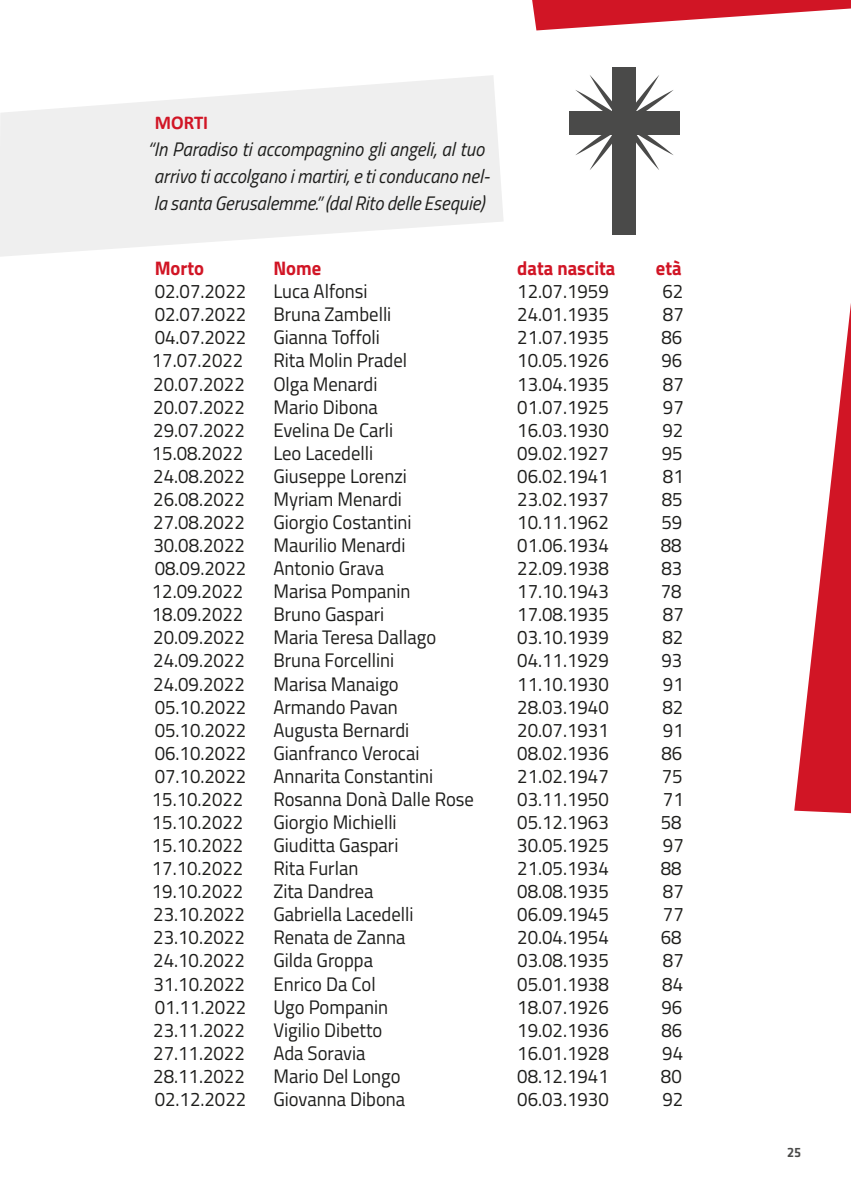
<style>
.page{position:relative;width:851px;height:1191px;background:#fff}
.page>*{position:absolute;margin:0;border:0;box-sizing:border-box;transform-origin:0 0}
.t1{font:19.6px "Titillium Web";color:#1d1d1b;scale:.95 1}
.t2{font:italic 19.6px/27px "Titillium Web";color:#1d1d1b;text-align:center;scale:.95 1}
.t3{font:700 19.6px "Titillium Web";color:#d11525;scale:.95 1}
.t4{font:700 19.6px "Calibri";color:#d11525;scale:.95 1}
.t5{font:500 14px "Klavika";color:#4a4a49}
</style>
<div class="page">
<svg style="left:0;top:75px;width:503px;height:182px;fill:#efefef"></svg>
<div style="left:613px;top:67px;width:23px;height:168px;background:#4a4a49"></div>
<div style="left:569px;top:111px;width:110px;height:23px;background:#4a4a49"></div>
<svg style="left:575px;top:75px;width:98px;height:95px"></svg>
<svg style="left:794px;top:312px;width:56px;height:501px"></svg>
<svg style="left:532px;top:0;width:318px;height:30px"></svg>
<p class="t4" style="left:155px;top:109px;width:58px">MORTI</p>
<p class="t2" style="left:147px;top:135px;width:362px">“In Paradiso ti accompagnino gli angeli, al tuo arrivo ti accolgano i martiri, e ti conducano nel&shy;la santa Gerusalemme.” (dal Rito delle Esequie)</p>
<p class="t3" style="left:155px;top:253px;width:53px">Morto</p>
<p class="t3" style="left:273px;top:253px;width:52px">Nome</p>
<p class="t3" style="left:517px;top:253px;width:105px">data nascita</p>
<p class="t3" style="left:655px;top:253px;width:29px">età</p>
<p class="t1" style="left:155px;top:277px;width:98px">02.07.2022</p>
<p class="t1" style="left:273px;top:277px;width:101px">Luca Alfonsi</p>
<p class="t1" style="left:517px;top:277px;width:98px">12.07.1959</p>
<p class="t1" style="left:662px;top:277px;width:23px">62</p>
<p class="t1" style="left:155px;top:300px;width:98px">02.07.2022</p>
<p class="t1" style="left:273px;top:300px;width:126px">Bruna Zambelli</p>
<p class="t1" style="left:517px;top:300px;width:98px">24.01.1935</p>
<p class="t1" style="left:662px;top:300px;width:23px">87</p>
<p class="t1" style="left:155px;top:323px;width:98px">04.07.2022</p>
<p class="t1" style="left:273px;top:323px;width:114px">Gianna Toffoli</p>
<p class="t1" style="left:517px;top:323px;width:98px">21.07.1935</p>
<p class="t1" style="left:661px;top:323px;width:23px">86</p>
<p class="t1" style="left:152px;top:346px;width:98px">17.07.2022</p>
<p class="t1" style="left:273px;top:346px;width:142px">Rita Molin Pradel</p>
<p class="t1" style="left:517px;top:346px;width:98px">10.05.1926</p>
<p class="t1" style="left:661px;top:346px;width:23px">96</p>
<p class="t1" style="left:153px;top:369px;width:98px">20.07.2022</p>
<p class="t1" style="left:273px;top:369px;width:111px">Olga Menardi</p>
<p class="t1" style="left:517px;top:369px;width:98px">13.04.1935</p>
<p class="t1" style="left:662px;top:369px;width:23px">87</p>
<p class="t1" style="left:153px;top:392px;width:98px">20.07.2022</p>
<p class="t1" style="left:273px;top:392px;width:111px">Mario Dibona</p>
<p class="t1" style="left:517px;top:392px;width:98px">01.07.1925</p>
<p class="t1" style="left:662px;top:392px;width:23px">97</p>
<p class="t1" style="left:153px;top:415px;width:98px">29.07.2022</p>
<p class="t1" style="left:273px;top:415px;width:128px">Evelina De Carli</p>
<p class="t1" style="left:517px;top:415px;width:98px">16.03.1930</p>
<p class="t1" style="left:662px;top:415px;width:23px">92</p>
<p class="t1" style="left:152px;top:438px;width:98px">15.08.2022</p>
<p class="t1" style="left:273px;top:438px;width:106px">Leo Lacedelli</p>
<p class="t1" style="left:517px;top:438px;width:98px">09.02.1927</p>
<p class="t1" style="left:661px;top:438px;width:23px">95</p>
<p class="t1" style="left:153px;top:461px;width:98px">24.08.2022</p>
<p class="t1" style="left:273px;top:461px;width:142px">Giuseppe Lorenzi</p>
<p class="t1" style="left:517px;top:461px;width:98px">06.02.1941</p>
<p class="t1" style="left:662px;top:461px;width:23px">81</p>
<p class="t1" style="left:153px;top:485px;width:98px">26.08.2022</p>
<p class="t1" style="left:273px;top:485px;width:137px">Myriam Menardi</p>
<p class="t1" style="left:517px;top:485px;width:98px">23.02.1937</p>
<p class="t1" style="left:661px;top:485px;width:23px">85</p>
<p class="t1" style="left:153px;top:508px;width:98px">27.08.2022</p>
<p class="t1" style="left:273px;top:508px;width:147px">Giorgio Costantini</p>
<p class="t1" style="left:517px;top:508px;width:98px">10.11.1962</p>
<p class="t1" style="left:661px;top:508px;width:23px">59</p>
<p class="t1" style="left:153px;top:531px;width:98px">30.08.2022</p>
<p class="t1" style="left:273px;top:531px;width:141px">Maurilio Menardi</p>
<p class="t1" style="left:517px;top:531px;width:98px">01.06.1934</p>
<p class="t1" style="left:660px;top:531px;width:23px">88</p>
<p class="t1" style="left:155px;top:554px;width:98px">08.09.2022</p>
<p class="t1" style="left:273px;top:554px;width:118px">Antonio Grava</p>
<p class="t1" style="left:517px;top:554px;width:98px">22.09.1938</p>
<p class="t1" style="left:661px;top:554px;width:23px">83</p>
<p class="t1" style="left:152px;top:577px;width:98px">12.09.2022</p>
<p class="t1" style="left:273px;top:577px;width:146px">Marisa Pompanin</p>
<p class="t1" style="left:517px;top:577px;width:98px">17.10.1943</p>
<p class="t1" style="left:660px;top:577px;width:23px">78</p>
<p class="t1" style="left:152px;top:600px;width:98px">18.09.2022</p>
<p class="t1" style="left:273px;top:600px;width:118px">Bruno Gaspari</p>
<p class="t1" style="left:517px;top:600px;width:98px">17.08.1935</p>
<p class="t1" style="left:662px;top:600px;width:23px">87</p>
<p class="t1" style="left:153px;top:623px;width:98px">20.09.2022</p>
<p class="t1" style="left:273px;top:623px;width:173px">Maria Teresa Dallago</p>
<p class="t1" style="left:517px;top:623px;width:98px">03.10.1939</p>
<p class="t1" style="left:662px;top:623px;width:23px">82</p>
<p class="t1" style="left:153px;top:646px;width:98px">24.09.2022</p>
<p class="t1" style="left:273px;top:646px;width:129px">Bruna Forcellini</p>
<p class="t1" style="left:517px;top:646px;width:98px">04.11.1929</p>
<p class="t1" style="left:661px;top:646px;width:23px">93</p>
<p class="t1" style="left:153px;top:669px;width:98px">24.09.2022</p>
<p class="t1" style="left:273px;top:669px;width:133px">Marisa Manaigo</p>
<p class="t1" style="left:517px;top:669px;width:98px">11.10.1930</p>
<p class="t1" style="left:662px;top:669px;width:23px">91</p>
<p class="t1" style="left:155px;top:692px;width:98px">05.10.2022</p>
<p class="t1" style="left:273px;top:692px;width:133px">Armando Pavan</p>
<p class="t1" style="left:517px;top:692px;width:98px">28.03.1940</p>
<p class="t1" style="left:662px;top:692px;width:23px">82</p>
<p class="t1" style="left:155px;top:715px;width:98px">05.10.2022</p>
<p class="t1" style="left:273px;top:715px;width:144px">Augusta Bernardi</p>
<p class="t1" style="left:517px;top:715px;width:98px">20.07.1931</p>
<p class="t1" style="left:662px;top:715px;width:23px">91</p>
<p class="t1" style="left:155px;top:738px;width:98px">06.10.2022</p>
<p class="t1" style="left:273px;top:738px;width:155px">Gianfranco Verocai</p>
<p class="t1" style="left:517px;top:738px;width:98px">08.02.1936</p>
<p class="t1" style="left:661px;top:738px;width:23px">86</p>
<p class="t1" style="left:155px;top:761px;width:98px">07.10.2022</p>
<p class="t1" style="left:273px;top:761px;width:170px">Annarita Constantini</p>
<p class="t1" style="left:517px;top:761px;width:98px">21.02.1947</p>
<p class="t1" style="left:661px;top:761px;width:23px">75</p>
<p class="t1" style="left:152px;top:784px;width:98px">15.10.2022</p>
<p class="t1" style="left:273px;top:784px;width:212px">Rosanna Donà Dalle Rose</p>
<p class="t1" style="left:517px;top:784px;width:98px">03.11.1950</p>
<p class="t1" style="left:662px;top:784px;width:23px">71</p>
<p class="t1" style="left:152px;top:807px;width:98px">15.10.2022</p>
<p class="t1" style="left:273px;top:807px;width:131px">Giorgio Michielli</p>
<p class="t1" style="left:517px;top:807px;width:98px">05.12.1963</p>
<p class="t1" style="left:660px;top:807px;width:23px">58</p>
<p class="t1" style="left:152px;top:831px;width:98px">15.10.2022</p>
<p class="t1" style="left:273px;top:831px;width:133px">Giuditta Gaspari</p>
<p class="t1" style="left:517px;top:831px;width:98px">30.05.1925</p>
<p class="t1" style="left:662px;top:831px;width:23px">97</p>
<p class="t1" style="left:152px;top:854px;width:98px">17.10.2022</p>
<p class="t1" style="left:273px;top:854px;width:91px">Rita Furlan</p>
<p class="t1" style="left:517px;top:854px;width:98px">21.05.1934</p>
<p class="t1" style="left:660px;top:854px;width:23px">88</p>
<p class="t1" style="left:152px;top:877px;width:98px">19.10.2022</p>
<p class="t1" style="left:273px;top:877px;width:107px">Zita Dandrea</p>
<p class="t1" style="left:517px;top:877px;width:98px">08.08.1935</p>
<p class="t1" style="left:662px;top:877px;width:23px">87</p>
<p class="t1" style="left:153px;top:900px;width:98px">23.10.2022</p>
<p class="t1" style="left:273px;top:900px;width:149px">Gabriella Lacedelli</p>
<p class="t1" style="left:517px;top:900px;width:98px">06.09.1945</p>
<p class="t1" style="left:662px;top:900px;width:23px">77</p>
<p class="t1" style="left:153px;top:923px;width:98px">23.10.2022</p>
<p class="t1" style="left:273px;top:923px;width:140px">Renata de Zanna</p>
<p class="t1" style="left:517px;top:923px;width:98px">20.04.1954</p>
<p class="t1" style="left:660px;top:923px;width:23px">68</p>
<p class="t1" style="left:153px;top:946px;width:98px">24.10.2022</p>
<p class="t1" style="left:273px;top:946px;width:106px">Gilda Groppa</p>
<p class="t1" style="left:517px;top:946px;width:98px">03.08.1935</p>
<p class="t1" style="left:662px;top:946px;width:23px">87</p>
<p class="t1" style="left:153px;top:969px;width:98px">31.10.2022</p>
<p class="t1" style="left:273px;top:969px;width:109px">Enrico Da Col</p>
<p class="t1" style="left:517px;top:969px;width:98px">05.01.1938</p>
<p class="t1" style="left:662px;top:969px;width:23px">84</p>
<p class="t1" style="left:155px;top:992px;width:98px">01.11.2022</p>
<p class="t1" style="left:273px;top:992px;width:122px">Ugo Pompanin</p>
<p class="t1" style="left:517px;top:992px;width:98px">18.07.1926</p>
<p class="t1" style="left:661px;top:992px;width:23px">96</p>
<p class="t1" style="left:153px;top:1015px;width:98px">23.11.2022</p>
<p class="t1" style="left:273px;top:1015px;width:116px">Vigilio Dibetto</p>
<p class="t1" style="left:517px;top:1015px;width:98px">19.02.1936</p>
<p class="t1" style="left:661px;top:1015px;width:23px">86</p>
<p class="t1" style="left:153px;top:1038px;width:98px">27.11.2022</p>
<p class="t1" style="left:273px;top:1038px;width:99px">Ada Soravia</p>
<p class="t1" style="left:517px;top:1038px;width:98px">16.01.1928</p>
<p class="t1" style="left:662px;top:1038px;width:23px">94</p>
<p class="t1" style="left:153px;top:1061px;width:98px">28.11.2022</p>
<p class="t1" style="left:273px;top:1061px;width:135px">Mario Del Longo</p>
<p class="t1" style="left:517px;top:1061px;width:98px">08.12.1941</p>
<p class="t1" style="left:661px;top:1061px;width:23px">80</p>
<p class="t1" style="left:155px;top:1084px;width:98px">02.12.2022</p>
<p class="t1" style="left:273px;top:1084px;width:140px">Giovanna Dibona</p>
<p class="t1" style="left:517px;top:1084px;width:98px">06.03.1930</p>
<p class="t1" style="left:662px;top:1084px;width:23px">92</p>
<p class="t5" style="left:787px;top:1144px;width:16px">25</p>
</div>
